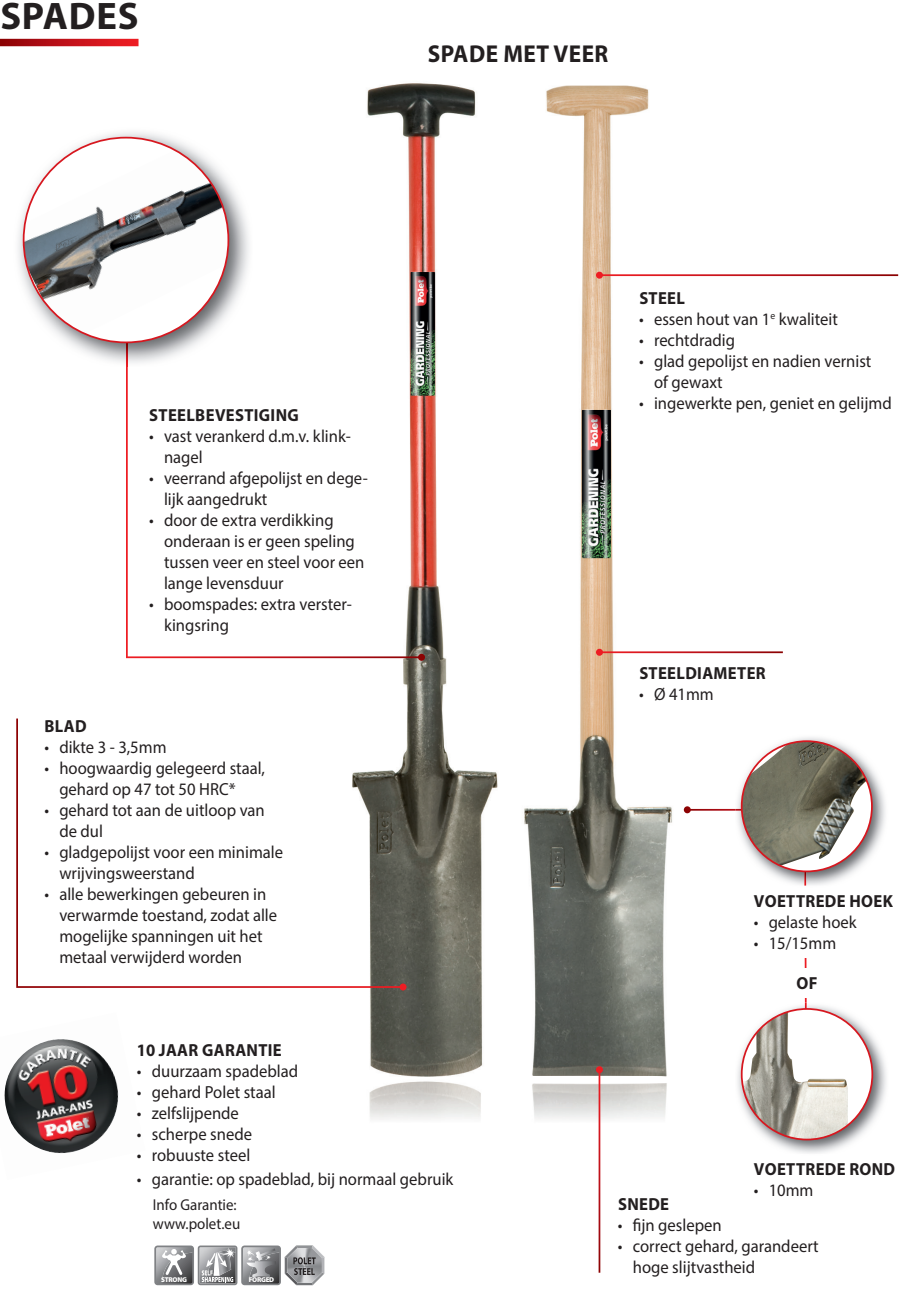
<style>
.page{position:relative;width:923px;height:1315px;background:#fff}
.page>*{position:absolute;margin:0;border:0;box-sizing:border-box;transform-origin:0 0}
.t1{font:700 38.5px "Myriad Pro";letter-spacing:.02em;color:#231f20}
.t2{font:700 24.5px "Myriad Pro";letter-spacing:.02em;color:#231f20;scale:.95 1}
.t3{font:17.5px/21px "Myriad Pro";color:#231f20;scale:.95 1}
.t4{font:700 17.5px "Myriad Pro";letter-spacing:.02em;color:#231f20;scale:.95 1}
.t5{font:15.75px/19.2px "Myriad Pro";color:#231f20;scale:.95 1}
.t6{font:900 7px "Myriad Pro";letter-spacing:-.04em;color:#fff}
</style>
<div class="page">
<img style="left:524px;top:85px;width:169px;height:1082px">
<img style="left:524px;top:1076px;width:168px;height:7px">
<img style="left:369px;top:1081px;width:112px;height:39px">
<svg style="left:0;top:39px;width:138px;height:7px"></svg>
<hr style="left:598px;top:1069px;width:2px;height:203px;background:#fff">
<svg style="left:596px;top:1066px;width:7px;height:7px"></svg>
<img style="left:737px;top:737px;width:148px;height:148px">
<img style="left:742px;top:741px;width:124px;height:125px">
<img style="left:737px;top:1002px;width:149px;height:151px">
<svg style="left:684px;top:806px;width:122px;height:203px"></svg>
<div style="left:741px;top:1009px;width:131px;height:130px;background:#fff;border-radius:50%"></div>
<img style="left:742px;top:1011px;width:105px;height:128px">
<img style="left:335px;top:83px;width:163px;height:994px">
<hr style="left:599px;top:651px;width:184px;height:2px;background:#fff">
<svg style="left:596px;top:649px;width:7px;height:7px"></svg>
<hr style="left:599px;top:274px;width:299px;height:2px;background:#fff">
<svg style="left:596px;top:272px;width:7px;height:7px"></svg>
<svg style="left:126px;top:367px;width:295px;height:291px"></svg>
<svg style="left:418px;top:654px;width:7px;height:7px"></svg>
<img style="left:18px;top:132px;width:231px;height:231px">
<img style="left:126px;top:343px;width:2px;height:24px">
<div style="left:24px;top:138px;width:204px;height:204px;background:#fff;border-radius:50%"></div>
<img style="left:24px;top:150px;width:204px;height:184px">
<svg style="left:16px;top:717px;width:389px;height:271px"></svg>
<svg style="left:399px;top:983px;width:7px;height:7px"></svg>
<img style="left:5px;top:1039px;width:113px;height:114px">
<svg style="left:154px;top:1245px;width:170px;height:40px"></svg>
<div style="left:790px;top:968px;width:33px;height:29px;background:#fff"></div>
<h1 class="t1" style="left:0;top:-9px;width:140px">SPADES</h1>
<h2 class="t2" style="left:428px;top:38px;width:192px">SPADE MET VEER</h2>
<p class="t4" style="left:149px;top:404px;width:159px">STEELBEVESTIGING</p>
<p class="t3" style="left:164px;top:425px;width:198px;text-indent:-15px">• vast verankerd d.m.v. klink&shy;nagel</p>
<p class="t3" style="left:164px;top:467px;width:216px;text-indent:-15px">• veerrand afgepolijst en dege&shy;lijk aangedrukt</p>
<p class="t3" style="left:164px;top:509px;width:213px;text-indent:-15px">• door de extra verdikking onderaan is er geen speling tussen veer en steel voor een lange levensduur</p>
<p class="t3" style="left:164px;top:593px;width:199px;text-indent:-15px">• boomspades: extra verster&shy;kingsring</p>
<p class="t4" style="left:639px;top:287px;width:50px">STEEL</p>
<p class="t3" style="left:639px;top:309px;width:211px">• essen hout van 1<sup>e</sup> kwaliteit</p>
<p class="t3" style="left:639px;top:330px;width:102px">• rechtdradig</p>
<p class="t3" style="left:654px;top:351px;width:230px;text-indent:-15px">• glad gepolijst en nadien vernist of gewaxt</p>
<p class="t3" style="left:639px;top:393px;width:267px">• ingewerkte pen, geniet en gelijmd</p>
<p class="t4" style="left:639px;top:661px;width:135px">STEELDIAMETER</p>
<p class="t3" style="left:639px;top:683px;width:80px">• Ø 41mm</p>
<p class="t4" style="left:45px;top:714px;width:46px">BLAD</p>
<p class="t3" style="left:44px;top:736px;width:130px">• dikte 3 - 3,5mm</p>
<p class="t3" style="left:59px;top:757px;width:218px;text-indent:-15px">• hoogwaardig gelegeerd staal, gehard op 47 tot 50 HRC*</p>
<p class="t3" style="left:59px;top:799px;width:218px;text-indent:-15px">• gehard tot aan de uitloop van de dul</p>
<p class="t3" style="left:59px;top:841px;width:237px;text-indent:-15px">• gladgepolijst voor een minimale wrijvingsweerstand</p>
<p class="t3" style="left:59px;top:883px;width:231px;text-indent:-15px">• alle bewerkingen gebeuren in verwarmde toestand, zodat alle mogelijke spanningen uit het metaal verwijderd worden</p>
<p class="t4" style="left:754px;top:890px;width:148px">VOETTREDE HOEK</p>
<p class="t3" style="left:754px;top:911px;width:110px">• gelaste hoek</p>
<p class="t3" style="left:754px;top:932px;width:88px">• 15/15mm</p>
<p class="t4" style="left:137px;top:1038px;width:154px">10 JAAR GARANTIE</p>
<p class="t3" style="left:137px;top:1060px;width:171px">• duurzaam spadeblad</p>
<p class="t3" style="left:137px;top:1081px;width:148px">• gehard Polet staal</p>
<p class="t3" style="left:137px;top:1102px;width:109px">• zelfslijpende</p>
<p class="t3" style="left:137px;top:1123px;width:123px">• scherpe snede</p>
<p class="t3" style="left:137px;top:1144px;width:121px">• robuuste steel</p>
<p class="t3" style="left:137px;top:1168px;width:334px">• garantie: op spadeblad, bij normaal gebruik</p>
<p class="t5" style="left:153px;top:1194px;width:94px">Info Garantie: www.polet.eu</p>
<p class="t6" style="left:161px;top:1275px;width:27px">STRONG</p>
<p class="t6" style="left:249px;top:1275px;width:27px">FORGED</p>
<p class="t4" style="left:796px;top:972px;width:24px">OF</p>
<p class="t4" style="left:754px;top:1157px;width:150px">VOETTREDE ROND</p>
<p class="t3" style="left:754px;top:1179px;width:64px">• 10mm</p>
<p class="t4" style="left:618px;top:1192px;width:55px">SNEDE</p>
<p class="t3" style="left:618px;top:1214px;width:111px">• jn geslepen</p>
<p class="t3" style="left:633px;top:1235px;width:197px;text-indent:-15px">• correct gehard, garandeert hoge slijtvastheid</p>
</div>
